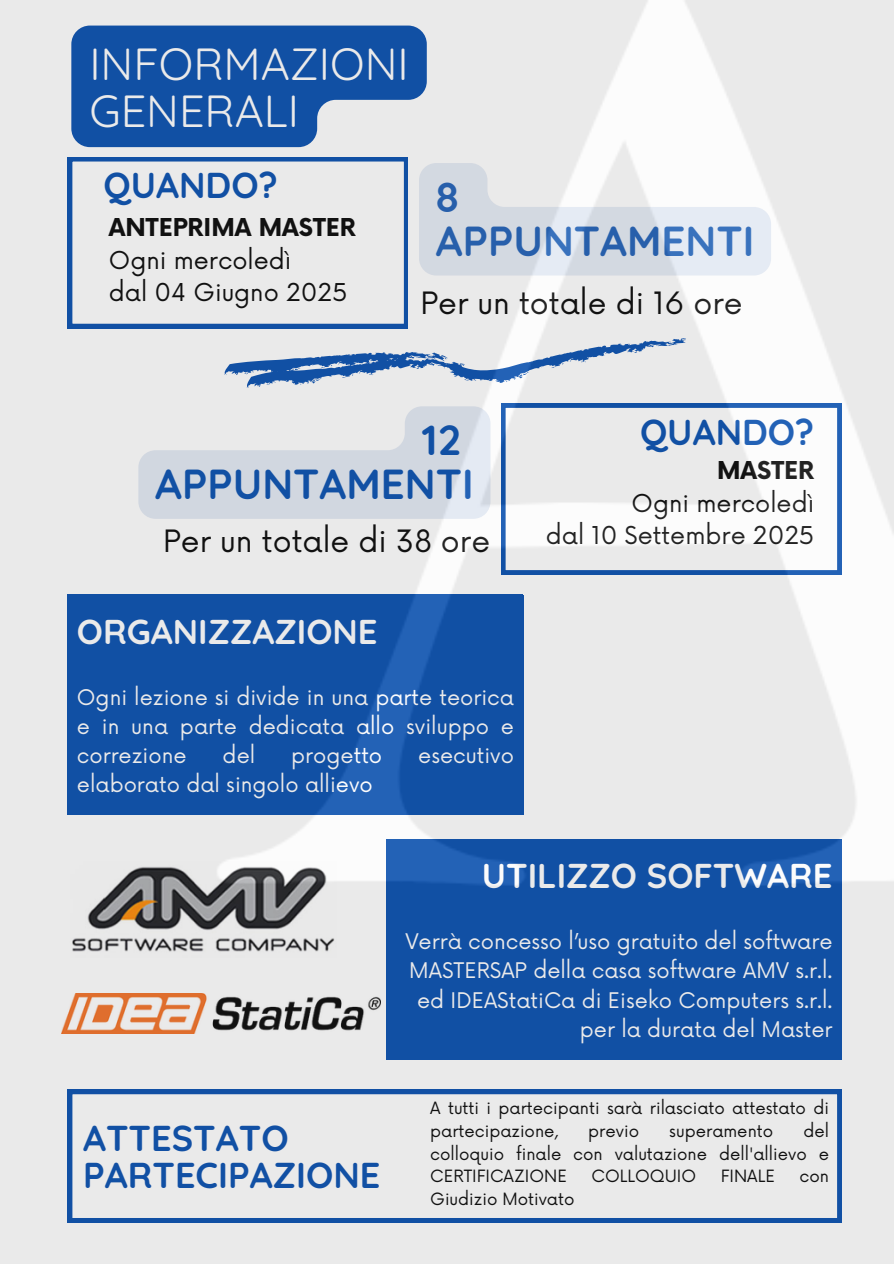
<style>
.page{position:relative;width:894px;height:1264px;background:#fff}
.page>*{position:absolute;margin:0;border:0;box-sizing:border-box;transform-origin:0 0}
.t1{font:45px/47.2px "Quicksand";color:#fff}
.t2{font:700 42px/43.8px "Quicksand";color:#004aad}
.t3{font:700 36px/37.2px "Quicksand";color:#004aad}
.t4{font:700 34.5px "Quicksand";color:#fff}
.t5{font:30px "Now";color:#000}
.t6{font:24px/32.7px "Now";color:#000}
.t7{font:21px/29.2px "Now";color:#fff;text-align:justify}
.t8{font:16.5px/22.5px "Now";color:#000}
.s1{font-weight:700}
</style>
<div class="page">
<img style="left:0;top:0;width:893px;height:1263px">
<h1 class="t1" style="left:89px;top:39px;width:321px">INFORMAZIONI<br>GENERALI</h1>
<h4 class="t3" style="left:103px;top:166px;width:175px">QUANDO?</h4>
<p class="t6" style="left:109px;top:212px;width:248px"><span class="s1">ANTEPRIMA MASTER<br></span>Ogni mercoledì<br>dal 04 Giugno 2025</p>
<h2 class="t2" style="left:435px;top:174px;width:320px">8<br>APPUNTAMENTI</h2>
<h1 class="t5" style="left:420px;top:287px;width:324px">Per un totale di 16 ore</h1>
<h6 class="t2" style="left:155px;top:417px;width:320px;text-align:right">12<br>APPUNTAMENTI</h6>
<p class="t5" style="left:163px;top:524px;width:328px">Per un totale di 38 ore</p>
<p class="t4" style="left:77px;top:609px;width:302px">ORGANIZZAZIONE</p>
<h2 class="t7" style="left:77px;top:683px;width:438px">Ogni lezione si divide in una parte teorica e in una parte dedicata allo sviluppo e correzione</h2>
<h2 class="t7" style="left:222px;top:742px;width:34px">del</h2>
<h2 class="t7" style="left:291px;top:742px;width:92px">progetto</h2>
<h2 class="t7" style="left:418px;top:742px;width:97px">esecutivo</h2>
<h2 class="t7" style="left:77px;top:771px;width:297px">elaborato dal singolo allievo</h2>
<h3 class="t3" style="left:640px;top:412px;width:176px">QUANDO?</h3>
<h5 class="t6" style="left:545px;top:455px;width:270px;text-align:right"><span class="s1">MASTER<br></span>Ogni mercoledì<br>dal 10 Settembre 2025</h5>
<h3 class="t4" style="left:481px;top:853px;width:352px">UTILIZZO SOFTWARE</h3>
<h4 class="t3" style="left:83px;top:1118px;width:299px">ATTESTATO<br>PARTECIPAZIONE</h4>
<h5 class="t7" style="left:405px;top:928px;width:428px;text-align:right">Verrà concesso l’uso gratuito del software MASTERSAP della casa software AMV s.r.l. ed IDEAStatiCa di Eiseko Computers s.r.l. per la durata del Master</h5>
<h3 class="t8" style="left:430px;top:1098px;width:400px">A tutti i partecipanti sarà rilasciato attestato di partecipazione,</h3>
<h3 class="t8" style="left:430px;top:1120px;width:400px;text-align:justify;text-indent:373px">del colloquio finale con valutazione dell'allievo e CERTIFICAZIONE</h3>
<h3 class="t8" style="left:588px;top:1120px;width:52px">previo</h3>
<h3 class="t8" style="left:669px;top:1120px;width:106px">superamento</h3>
<h3 class="t8" style="left:591px;top:1165px;width:106px">COLLOQUIO</h3>
<h3 class="t8" style="left:720px;top:1165px;width:56px">FINALE</h3>
<h3 class="t8" style="left:799px;top:1165px;width:31px">con</h3>
<h3 class="t8" style="left:430px;top:1188px;width:146px">Giudizio Motivato</h3>
</div>
